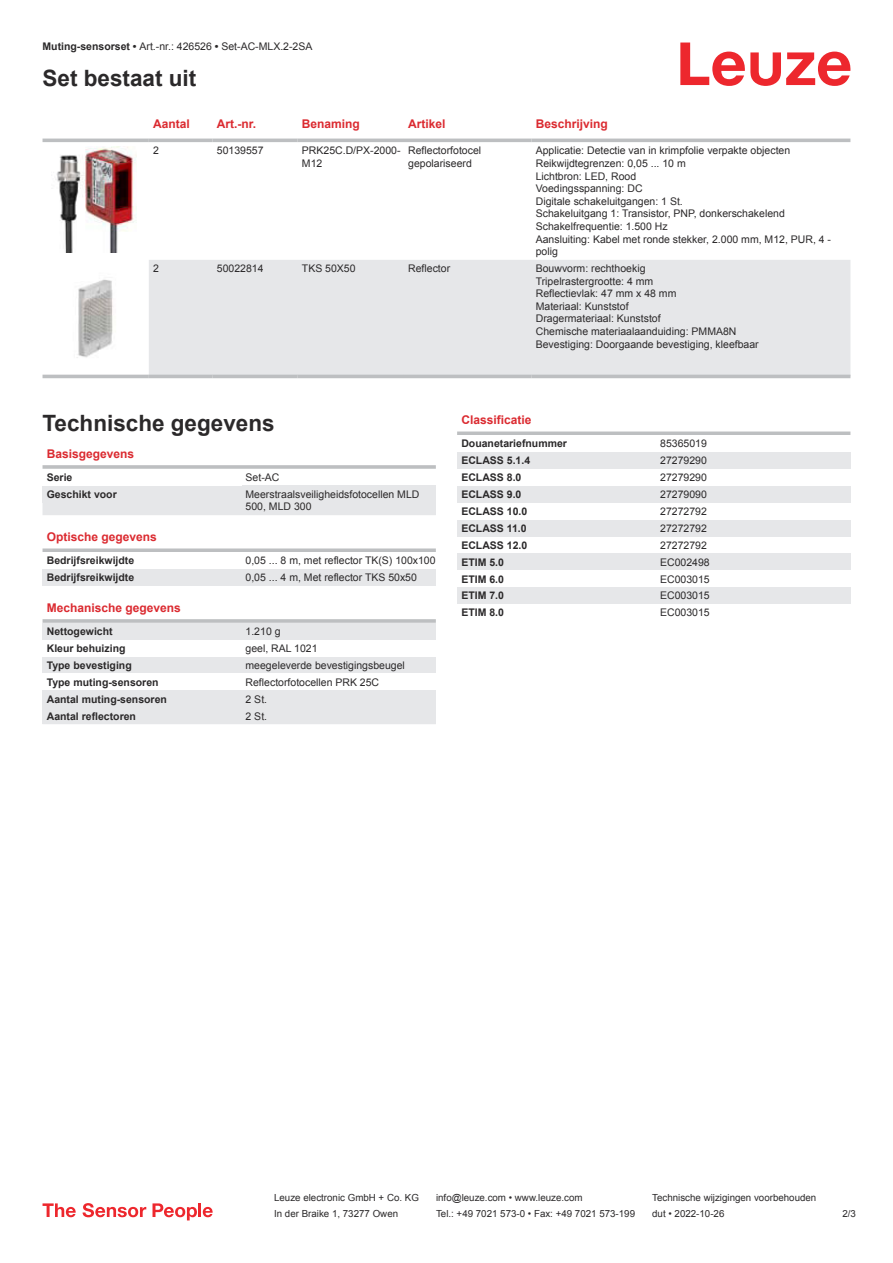
<style>
.page{position:relative;width:893px;height:1263px;background:#fff}
.page>*{position:absolute;margin:0;border:0;box-sizing:border-box;transform-origin:0 0}
.t1{font:700 22.5px "Arial";color:#2b292a}
.t2{font:700 12px "Arial";color:#db2a30}
.t3{font:10.5px/12.6px "Arial";color:#2b292a}
.t4{font:700 10.5px "Arial";color:#2b292a}
.t5{font:9.75px "Arial";color:#2b292a}
.s1{font-weight:700}
</style>
<div class="page">
<svg style="left:680px;top:43px;width:170px;height:43px"></svg>
<svg style="left:43px;top:138px;width:807px;height:237px"></svg>
<div style="left:149px;top:260px;width:701px;height:115px;background:#e6e7e9"></div>
<hr style="left:43px;top:139px;width:106px;height:3px;background:#bdbfc1">
<hr style="left:149px;top:139px;width:64px;height:3px;background:#bdbfc1">
<hr style="left:213px;top:139px;width:85px;height:3px;background:#bdbfc1">
<hr style="left:298px;top:139px;width:106px;height:3px;background:#bdbfc1">
<hr style="left:404px;top:139px;width:128px;height:3px;background:#bdbfc1">
<hr style="left:532px;top:139px;width:318px;height:3px;background:#bdbfc1">
<hr style="left:43px;top:375px;width:106px;height:3px;background:#bdbfc1">
<hr style="left:149px;top:375px;width:64px;height:3px;background:#bdbfc1">
<hr style="left:213px;top:375px;width:85px;height:3px;background:#bdbfc1">
<hr style="left:298px;top:375px;width:106px;height:3px;background:#bdbfc1">
<hr style="left:404px;top:375px;width:128px;height:3px;background:#bdbfc1">
<hr style="left:532px;top:375px;width:318px;height:3px;background:#bdbfc1">
<img style="left:52px;top:146px;width:88px;height:107px">
<img style="left:65px;top:264px;width:61px;height:106px">
<div style="left:43px;top:503px;width:199px;height:12px;background:#e6e7e9"></div>
<hr style="left:43px;top:465px;width:393px;height:4px;background:#c7c8ca">
<div style="left:43px;top:486px;width:199px;height:17px;background:#e6e7e9"></div>
<div style="left:242px;top:486px;width:194px;height:29px;background:#e6e7e9"></div>
<svg style="left:43px;top:548px;width:393px;height:4px;background:#c5c6c8"></svg>
<div style="left:43px;top:569px;width:199px;height:17px;background:#e6e7e9"></div>
<div style="left:242px;top:569px;width:194px;height:17px;background:#e6e7e9"></div>
<hr style="left:43px;top:619px;width:393px;height:4px;background:#c7c9ca">
<div style="left:43px;top:623px;width:199px;height:17px;background:#e6e7e9"></div>
<div style="left:242px;top:623px;width:194px;height:17px;background:#e6e7e9"></div>
<div style="left:43px;top:657px;width:199px;height:16px;background:#e6e7e9"></div>
<div style="left:242px;top:657px;width:194px;height:16px;background:#e6e7e9"></div>
<div style="left:43px;top:690px;width:199px;height:17px;background:#e6e7e9"></div>
<div style="left:242px;top:690px;width:194px;height:17px;background:#e6e7e9"></div>
<div style="left:43px;top:707px;width:199px;height:17px;background:#e6e7e9"></div>
<div style="left:242px;top:707px;width:194px;height:17px;background:#e6e7e9"></div>
<svg style="left:457px;top:431px;width:393px;height:4px;background:#c5c7c9"></svg>
<div style="left:457px;top:452px;width:200px;height:17px;background:#e6e7e9"></div>
<div style="left:657px;top:452px;width:193px;height:17px;background:#e6e7e9"></div>
<div style="left:457px;top:486px;width:200px;height:17px;background:#e6e7e9"></div>
<div style="left:657px;top:486px;width:193px;height:17px;background:#e6e7e9"></div>
<div style="left:457px;top:520px;width:200px;height:16px;background:#e6e7e9"></div>
<div style="left:657px;top:520px;width:193px;height:16px;background:#e6e7e9"></div>
<div style="left:457px;top:553px;width:200px;height:17px;background:#e6e7e9"></div>
<div style="left:657px;top:553px;width:193px;height:17px;background:#e6e7e9"></div>
<div style="left:457px;top:587px;width:200px;height:17px;background:#e6e7e9"></div>
<div style="left:657px;top:587px;width:193px;height:17px;background:#e6e7e9"></div>
<svg style="left:43px;top:1203px;width:33px;height:14px"></svg>
<svg style="left:83px;top:1203px;width:63px;height:14px"></svg>
<svg style="left:153px;top:1203px;width:44px;height:17px"></svg>
<hr style="left:198px;top:1203px;width:3px;height:14px;background:#ed272d">
<svg style="left:203px;top:1207px;width:10px;height:10px"></svg>
<p class="t3" style="left:43px;top:41px;width:271px"><span class="s1">Muting-sensorset •</span> Art.-nr.: 426526 <span class="s1">•</span> Set-AC-MLX.2-2SA</p>
<h1 class="t1" style="left:43px;top:70px;width:155px">Set bestaat uit</h1>
<p class="t2" style="left:153px;top:119px;width:38px">Aantal</p>
<p class="t2" style="left:217px;top:119px;width:41px">Art.-nr.</p>
<p class="t2" style="left:302px;top:119px;width:60px">Benaming</p>
<p class="t2" style="left:408px;top:119px;width:39px">Artikel</p>
<p class="t2" style="left:536px;top:119px;width:74px">Beschrijving</p>
<p class="t3" style="left:153px;top:145px;width:7px">2</p>
<p class="t3" style="left:217px;top:145px;width:48px">50139557</p>
<p class="t3" style="left:302px;top:145px;width:100px">PRK25C.D/PX-2000-<br>M12</p>
<p class="t3" style="left:408px;top:145px;width:74px">Reflectorfotocel gepolariseerd</p>
<p class="t3" style="left:536px;top:145px;width:297px">Applicatie: Detectie van in krimpfolie verpakte objecten Reikwijdtegrenzen: 0,05 ... 10 m<br>Lichtbron: LED, Rood<br>Voedingsspanning: DC<br>Digitale schakeluitgangen: 1 St.<br>Schakeluitgang 1: Transistor, PNP, donkerschakelend Schakelfrequentie: 1.500 Hz<br>Aansluiting: Kabel met ronde stekker, 2.000 mm, M12, PUR, 4 - polig</p>
<p class="t3" style="left:153px;top:263px;width:7px">2</p>
<p class="t3" style="left:217px;top:263px;width:48px">50022814</p>
<p class="t3" style="left:302px;top:263px;width:55px">TKS 50X50</p>
<p class="t3" style="left:408px;top:263px;width:44px">Reflector</p>
<p class="t3" style="left:536px;top:263px;width:224px">Bouwvorm: rechthoekig<br>Tripelrastergrootte: 4 mm<br>Reflectievlak: 47 mm x 48 mm<br>Materiaal: Kunststof<br>Dragermateriaal: Kunststof<br>Chemische materiaalaanduiding: PMMA8N<br>Bevestiging: Doorgaande bevestiging, kleefbaar</p>
<h1 class="t1" style="left:43px;top:415px;width:234px">Technische gegevens</h1>
<p class="t2" style="left:47px;top:449px;width:89px">Basisgegevens</p>
<p class="t4" style="left:47px;top:473px;width:27px">Serie</p>
<p class="t3" style="left:246px;top:472px;width:35px">Set-AC</p>
<p class="t4" style="left:47px;top:490px;width:72px">Geschikt voor</p>
<p class="t3" style="left:246px;top:489px;width:175px">Meerstraalsveiligheidsfotocellen MLD<br>500, MLD 300</p>
<p class="t2" style="left:47px;top:532px;width:112px">Optische gegevens</p>
<p class="t4" style="left:47px;top:557px;width:89px">Bedrijfsreikwijdte</p>
<p class="t3" style="left:246px;top:555px;width:192px">0,05 ... 8 m, met reflector TK(S) 100x100</p>
<p class="t4" style="left:47px;top:573px;width:89px">Bedrijfsreikwijdte</p>
<p class="t3" style="left:246px;top:572px;width:173px">0,05 ... 4 m, Met reflector TKS 50x50</p>
<p class="t2" style="left:47px;top:603px;width:136px">Mechanische gegevens</p>
<p class="t4" style="left:47px;top:627px;width:67px">Nettogewicht</p>
<p class="t3" style="left:246px;top:626px;width:37px">1.210 g</p>
<p class="t4" style="left:47px;top:644px;width:80px">Kleur behuizing</p>
<p class="t3" style="left:246px;top:643px;width:73px">geel, RAL 1021</p>
<p class="t4" style="left:47px;top:661px;width:86px">Type bevestiging</p>
<p class="t3" style="left:246px;top:660px;width:161px">meegeleverde bevestigingsbeugel</p>
<p class="t4" style="left:47px;top:678px;width:113px">Type muting-sensoren</p>
<p class="t3" style="left:246px;top:677px;width:135px">Reflectorfotocellen PRK 25C</p>
<p class="t4" style="left:47px;top:695px;width:122px">Aantal muting-sensoren</p>
<p class="t3" style="left:246px;top:693px;width:23px">2 St.</p>
<p class="t4" style="left:47px;top:712px;width:91px">Aantal reflectoren</p>
<p class="t3" style="left:246px;top:710px;width:23px">2 St.</p>
<p class="t2" style="left:461px;top:415px;width:72px">Classificatie</p>
<p class="t4" style="left:461px;top:440px;width:107px">Douanetariefnummer</p>
<p class="t3" style="left:660px;top:438px;width:48px">85365019</p>
<p class="t4" style="left:461px;top:457px;width:70px">ECLASS 5.1.4</p>
<p class="t3" style="left:660px;top:455px;width:48px">27279290</p>
<p class="t4" style="left:461px;top:473px;width:62px">ECLASS 8.0</p>
<p class="t3" style="left:660px;top:472px;width:48px">27279290</p>
<p class="t4" style="left:461px;top:490px;width:62px">ECLASS 9.0</p>
<p class="t3" style="left:660px;top:489px;width:48px">27279090</p>
<p class="t4" style="left:461px;top:507px;width:67px">ECLASS 10.0</p>
<p class="t3" style="left:660px;top:506px;width:48px">27272792</p>
<p class="t4" style="left:461px;top:524px;width:67px">ECLASS 11.0</p>
<p class="t3" style="left:660px;top:523px;width:48px">27272792</p>
<p class="t4" style="left:461px;top:541px;width:67px">ECLASS 12.0</p>
<p class="t3" style="left:660px;top:540px;width:48px">27272792</p>
<p class="t4" style="left:461px;top:558px;width:44px">ETIM 5.0</p>
<p class="t3" style="left:660px;top:557px;width:51px">EC002498</p>
<p class="t4" style="left:461px;top:575px;width:44px">ETIM 6.0</p>
<p class="t3" style="left:660px;top:573px;width:51px">EC003015</p>
<p class="t4" style="left:461px;top:592px;width:44px">ETIM 7.0</p>
<p class="t3" style="left:660px;top:590px;width:51px">EC003015</p>
<p class="t4" style="left:461px;top:609px;width:44px">ETIM 8.0</p>
<p class="t3" style="left:660px;top:607px;width:51px">EC003015</p>
<p class="t5" style="left:274px;top:1194px;width:146px">Leuze electronic GmbH + Co. KG</p>
<p class="t5" style="left:436px;top:1194px;width:148px">info@leuze.com • www.leuze.com</p>
<p class="t5" style="left:652px;top:1194px;width:166px">Technische wijzigingen voorbehouden</p>
<p class="t5" style="left:274px;top:1210px;width:126px">In der Braike 1, 73277 Owen</p>
<p class="t5" style="left:436px;top:1210px;width:201px">Tel.: +49 7021 573-0 • Fax: +49 7021 573-199</p>
<p class="t5" style="left:652px;top:1210px;width:74px">dut • 2022-10-26</p>
<p class="t5" style="left:842px;top:1210px;width:15px">2 /3</p>
</div>
